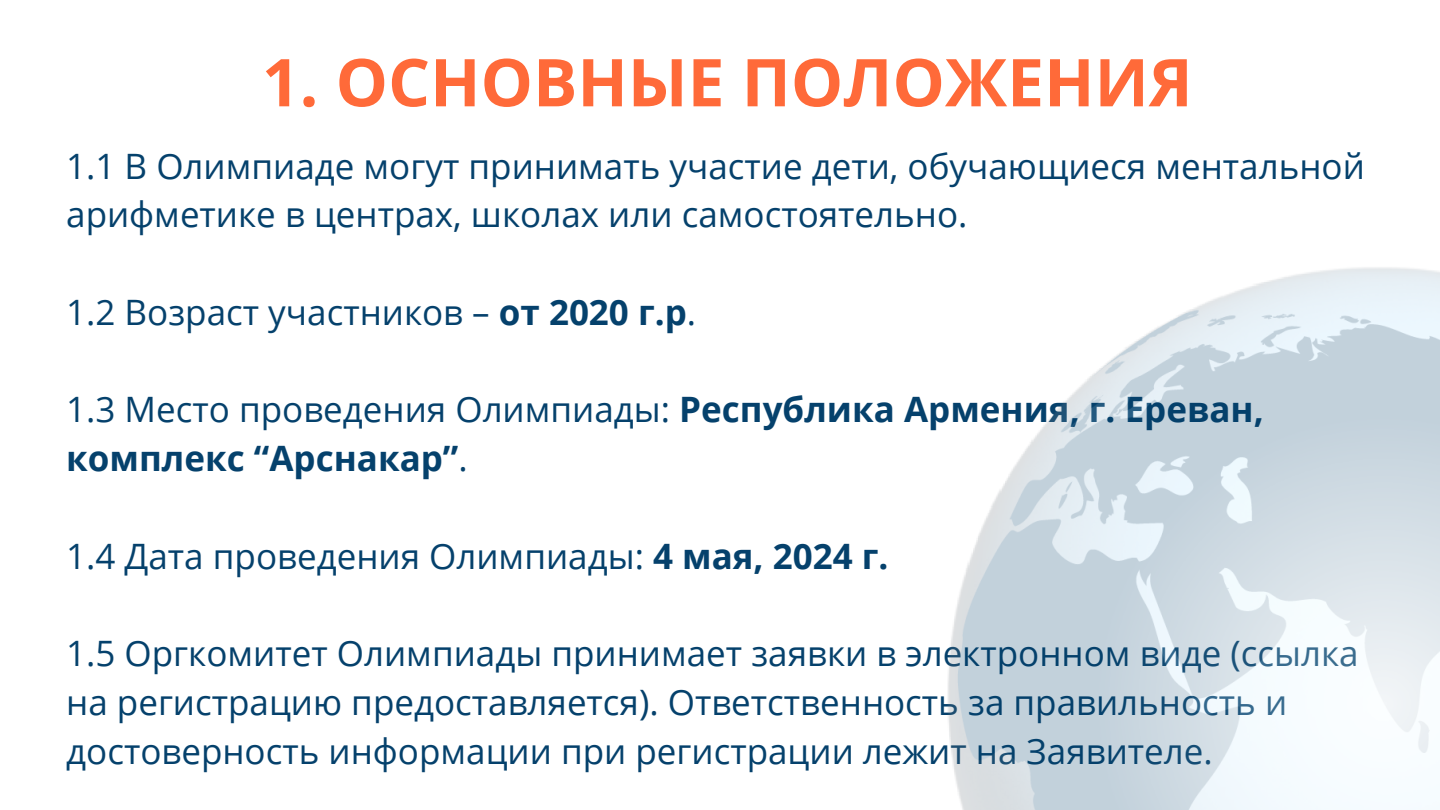
<style>
.page{position:relative;width:1440px;height:810px;background:#fff}
.page>*{position:absolute;margin:0;border:0;box-sizing:border-box;transform-origin:0 0}
.t1{font:700 66px "Open Sans";color:#ff6a39}
.t2{font:35px/48.8px "Open Sans";color:#05416c}
.t3{font:700 35px/48.8px "Open Sans";color:#05416c}
.s1{font-weight:700}
.s2{font-weight:400}
</style>
<div class="page">
<img style="left:948px;top:267px;width:492px;height:543px">
<p class="t1" style="left:262px;top:36px;width:932px">1. ОСНОВНЫЕ ПОЛОЖЕНИЯ</p>
<h1 class="t2" style="left:66px;top:141px;width:1300px">1.1 В Олимпиаде могут принимать участие дети, обучающиеся ментальной арифметике в центрах, школах или самостоятельно.</h1>
<p class="t2" style="left:66px;top:287px;width:631px">1.2 Возраст участников – <span class="s1">от 2020 г.р</span>.</p>
<p class="t3" style="left:66px;top:385px;width:1199px"><span class="s2">1.3 Место проведения Олимпиады:</span> Республика Армения, г. Ереван, комплекс “Арснакар”<span class="s2">.</span></p>
<p class="t2" style="left:66px;top:531px;width:824px">1.4 Дата проведения Олимпиады: <span class="s1">4 мая, 2024 г.</span></p>
<p class="t2" style="left:66px;top:628px;width:1294px">1.5 Оргкомитет Олимпиады принимает заявки в электронном виде (ссылка на регистрацию предоставляется). Ответственность за правильность и достоверность информации при регистрации лежит на Заявителе.</p>
</div>
